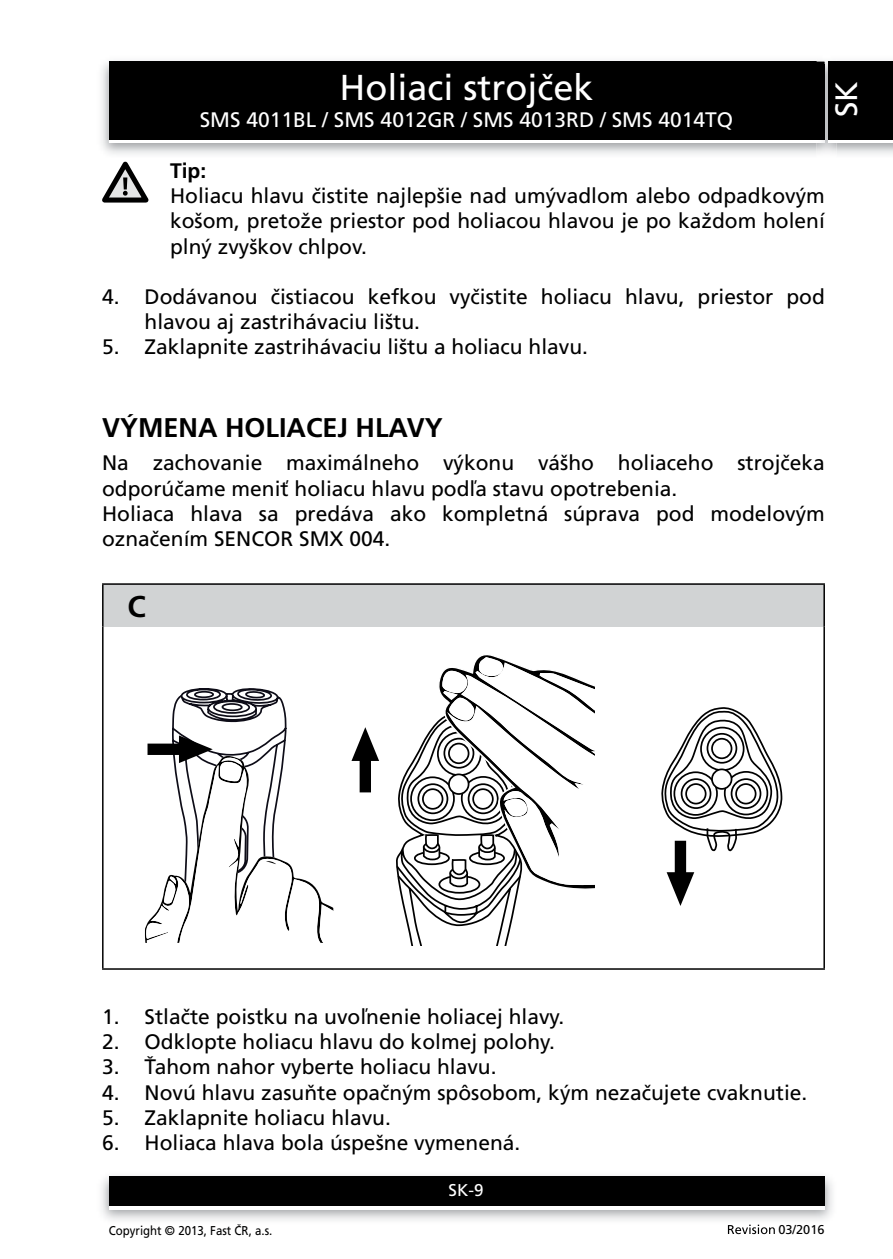
<style>
.page{position:relative;width:893px;height:1259px;background:#fff}
.page>*{position:absolute;margin:0;border:0;box-sizing:border-box;transform-origin:0 0}
.t1{font:36px "Frutiger CE";color:#fff}
.t2{font:30.9px "Frutiger CE";color:#fff}
.t3{font:700 30px "Frutiger CE";color:#000}
.t4{font:700 27px "Frutiger CE";color:#000}
.t5{font:21px/25.2px "Frutiger CE";color:#000}
.t6{font:21px "Frutiger CE";color:#fff}
.t7{font:700 21px "Frutiger CE";color:#000}
.t8{font:17.1px "Frutiger CE";color:#fff}
.t9{font:12.9px "Frutiger CE";color:#000;scale:.9 1}
.t10{font:12.9px "Frutiger CE";color:#000}
</style>
<div class="page">
<img style="left:101px;top:61px;width:716px;height:93px">
<div style="left:109px;top:65px;width:715px;height:78px;background:#fff"></div>
<div style="left:109px;top:62px;width:715px;height:78px;background:#000"></div>
<img style="left:101px;top:1175px;width:732px;height:46px">
<div style="left:109px;top:1179px;width:715px;height:30px;background:#fff"></div>
<div style="left:109px;top:1176px;width:715px;height:30px;background:#000"></div>
<img style="left:836px;top:61px;width:57px;height:93px">
<img style="left:817px;top:61px;width:19px;height:92px">
<svg style="left:817px;top:140px;width:7px;height:3px"></svg>
<img style="left:817px;top:62px;width:7px;height:3px">
<img style="left:817px;top:65px;width:7px;height:75px">
<div style="left:829px;top:65px;width:64px;height:78px;background:#fff"></div>
<div style="left:829px;top:62px;width:64px;height:78px;background:#000"></div>
<svg style="left:728px;top:1224px;width:47px;height:10px"></svg>
<svg style="left:102px;top:162px;width:47px;height:41px"></svg>
<div style="left:103px;top:584px;width:721px;height:42px;background:#d1d3d4"></div>
<hr style="left:102px;top:583px;width:723px;height:2px;background:#000">
<hr style="left:102px;top:585px;width:2px;height:41px;background:#000">
<hr style="left:823px;top:585px;width:2px;height:41px;background:#000">
<hr style="left:102px;top:626px;width:2px;height:342px;background:#000">
<hr style="left:823px;top:626px;width:2px;height:342px;background:#000">
<hr style="left:102px;top:968px;width:723px;height:1px;background:#000">
<svg style="left:396px;top:655px;width:199px;height:290px"></svg>
<svg style="left:351px;top:727px;width:28px;height:65px"></svg>
<svg style="left:661px;top:707px;width:121px;height:199px"></svg>
<svg style="left:145px;top:688px;width:188px;height:255px"></svg>
<h1 class="t1" style="left:339px;top:69px;width:256px">Holiaci strojček</h1>
<p class="t6" style="left:200px;top:109px;width:535px">SMS 4011BL / SMS 4012GR / SMS 4013RD / SMS 4014TQ</p>
<h2 class="t2" style="left:830px;top:117px;width:38px;rotate:-90deg">SK</h2>
<p class="t7" style="left:170px;top:160px;width:38px">Tip:</p>
<p class="t5" style="left:170px;top:184px;width:656px;text-align:justify">Holiacu hlavu čistite najlepšie nad umývadlom alebo odpadkovým košom, pretože priestor pod holiacou hlavou je po každom holení plný zvyškov chlpov.</p>
<p class="t5" style="left:145px;top:284px;width:682px;text-indent:-43px">4. Dodávanou čistiacou kefkou vyčistite holiacu hlavu, priestor pod hlavou aj zastrihávaciu lištu.</p>
<p class="t5" style="left:102px;top:334px;width:488px">5. Zaklapnite zastrihávaciu lištu a holiacu hlavu.</p>
<p class="t4" style="left:102px;top:413px;width:80px">VÝMENA</p>
<p class="t4" style="left:225px;top:413px;width:219px">HOLIACEJ HLAVY</p>
<p class="t5" style="left:102px;top:451px;width:724px">Na zachovanie maximálneho výkonu vášho holiaceho strojčeka odporúčame meniť holiacu hlavu podľa stavu opotrebenia.<br>Holiaca hlava sa predáva ako kompletná súprava pod modelovým označením SENCOR SMX 004.</p>
<h3 class="t3" style="left:128px;top:591px;width:20px">C</h3>
<p class="t5" style="left:102px;top:1004px;width:464px">1. Stlačte poistku na uvoľnenie holiacej hlavy.</p>
<p class="t5" style="left:102px;top:1029px;width:454px">2. Odklopte holiacu hlavu do kolmej polohy.</p>
<p class="t5" style="left:102px;top:1055px;width:396px">3. Ťahom nahor vyberte holiacu hlavu.</p>
<p class="t5" style="left:102px;top:1080px;width:707px">4. Novú hlavu zasuňte opačným spôsobom, kým nezačujete cvaknutie.</p>
<p class="t5" style="left:102px;top:1105px;width:290px">5. Zaklapnite holiacu hlavu.</p>
<p class="t5" style="left:102px;top:1130px;width:420px">6. Holiaca hlava bola úspešne vymenená.</p>
<p class="t8" style="left:449px;top:1181px;width:37px">SK-9</p>
<p class="t9" style="left:109px;top:1223px;width:183px">Copyright © 2013, Fast ČR, a.s.</p>
<p class="t10" style="left:778px;top:1222px;width:48px">03/2016</p>
</div>
